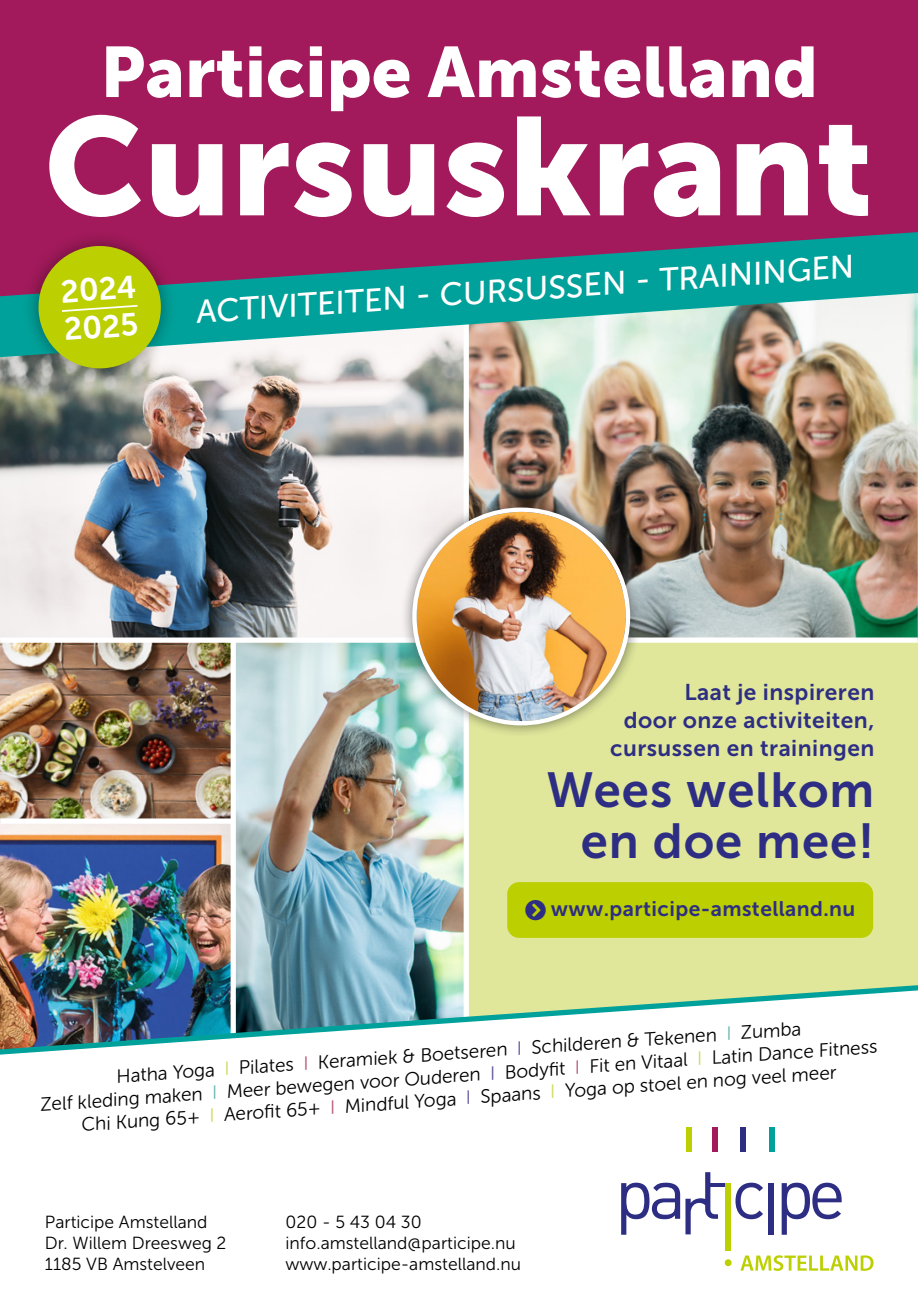
<style>
.page{position:relative;width:918px;height:1315px;background:#fff}
.page>*{position:absolute;margin:0;border:0;box-sizing:border-box;transform-origin:0 0}
.t1{font:138.25px "Museo Sans 900";color:#fff}
.t2{font:70.88px "Museo Sans 900";color:#fff}
.t3{font:49px/50.8px "Museo Sans 700";letter-spacing:.02em;color:#2d2e83;text-align:right}
.t4{font:32.38px "Museo Sans 500";color:#fff}
.t5{font:31.5px/37.8px "Museo Sans 700";color:#fff}
.t6{font:22.75px/28px "Museo Sans 700";letter-spacing:.02em;color:#2d2e83;text-align:right}
.t7{font:21px "Museo Sans 700";letter-spacing:.02em;color:#2d2e83}
.t8{font:19.07px/22.9px "Museo Sans 300";color:#000;text-align:center}
.t9{font:17.5px/21px "Museo Sans 300";color:#000}
.s1{color:#cfda5d}
.s2{color:#b7577c}
.s3{color:#5c559d}
.s4{color:#6bb7b3}
</style>
<div class="page">
<img style="left:0;top:643px;width:231px;height:175px">
<img style="left:236px;top:643px;width:227px;height:338px">
<img style="left:0;top:824px;width:231px;height:157px">
<img style="left:0;top:357px;width:463px;height:280px">
<img style="left:469px;top:357px;width:449px;height:280px">
<div style="left:0;top:0;width:918px;height:232px;background:#a21a5b"></div>
<div style="left:686px;top:1127px;width:5px;height:24px;background:#bccf00"></div>
<div style="left:712px;top:1127px;width:6px;height:24px;background:#a21a5b"></div>
<div style="left:740px;top:1127px;width:5px;height:24px;background:#2d2e83"></div>
<div style="left:769px;top:1127px;width:6px;height:24px;background:#00a19a"></div>
<svg style="left:621px;top:1172px;width:104px;height:62px"></svg>
<svg style="left:735px;top:1182px;width:28px;height:37px"></svg>
<div style="left:768px;top:1183px;width:6px;height:51px;background:#2d2e83"></div>
<svg style="left:781px;top:1182px;width:60px;height:52px"></svg>
<svg style="left:740px;top:1255px;width:133px;height:15px"></svg>
<div style="left:725px;top:1259px;width:6px;height:7px;background:#bccf00;border-radius:50%"></div>
<div style="left:725px;top:1183px;width:6px;height:67px;background:#bccf00"></div>
<div style="left:466px;top:640px;width:452px;height:394px;background:#e0e79b"></div>
<div style="left:507px;top:882px;width:366px;height:56px;background:#bccf00;border-radius:12px"></div>
<div style="left:463px;top:308px;width:6px;height:735px;background:#fff"></div>
<div style="left:0;top:637px;width:918px;height:6px;background:#fff"></div>
<div style="left:400px;top:495px;width:243px;height:243px;background:#000;opacity:.5"></div>
<img style="left:417px;top:512px;width:209px;height:209px;border-radius:105px">
<svg style="left:0;top:232px;width:918px;height:125px;background:#64959d"></svg>
<div style="left:22px;top:229px;width:155px;height:155px;background:#000;opacity:.4"></div>
<svg style="left:36px;top:244px;width:127px;height:126px;background:#acb121"></svg>
<img style="left:0;top:981px;width:918px;height:74px">
<h2 class="t2" style="left:100px;top:32px;width:719px">Participe Amstelland</h2>
<h1 class="t1" style="left:44px;top:88px;width:830px">Cursuskrant</h1>
<h3 class="t4" style="left:194px;top:295px;width:661px;rotate:-4deg">ACTIVITEITEN - CURSUSSEN - TRAININGEN</h3>
<h3 class="t5" style="left:59px;top:273px;width:77px;rotate:-4deg">2024<br>2025</h3>
<p class="t6" style="left:610px;top:678px;width:266px">Laat je inspireren<br>door onze activiteiten, cursussen en trainingen</p>
<h3 class="t3" style="left:546px;top:764px;width:329px">Wees welkom en doe mee!</h3>
<p class="t7" style="left:525px;top:897px;width:332px">★★ www.participe-amstelland.nu</p>
<p class="t8" style="left:38px;top:1070px;width:840px;rotate:-4deg">Hatha Yoga <span class="s1">I</span> Pilates <span class="s2">I</span> Keramiek &amp; Boetseren <span class="s3">I</span> Schilderen &amp; Tekenen <span class="s4">I</span> Zumba<br>Zelf kleding maken <span class="s4">I</span> Meer bewegen voor Ouderen <span class="s3">I</span> Bodyfi t <span class="s2">I</span> Fit en Vitaal <span class="s1">I</span> Latin Dance Fitness<br>Chi Kung 65+ <span class="s1">I</span> Aerofi t 65+ <span class="s2">I</span> Mindful Yoga <span class="s3">I</span> Spaans <span class="s1">I</span> Yoga op stoel en nog veel meer</p>
<p class="t9" style="left:45px;top:1212px;width:183px">Participe Amstelland<br>Dr. Willem Dreesweg 2<br>1185 VB Amstelveen</p>
<p class="t9" style="left:285px;top:1212px;width:237px">020 - 5 43 04 30 info.amstelland@participe.nu www.participe-amstelland.nu</p>
</div>
